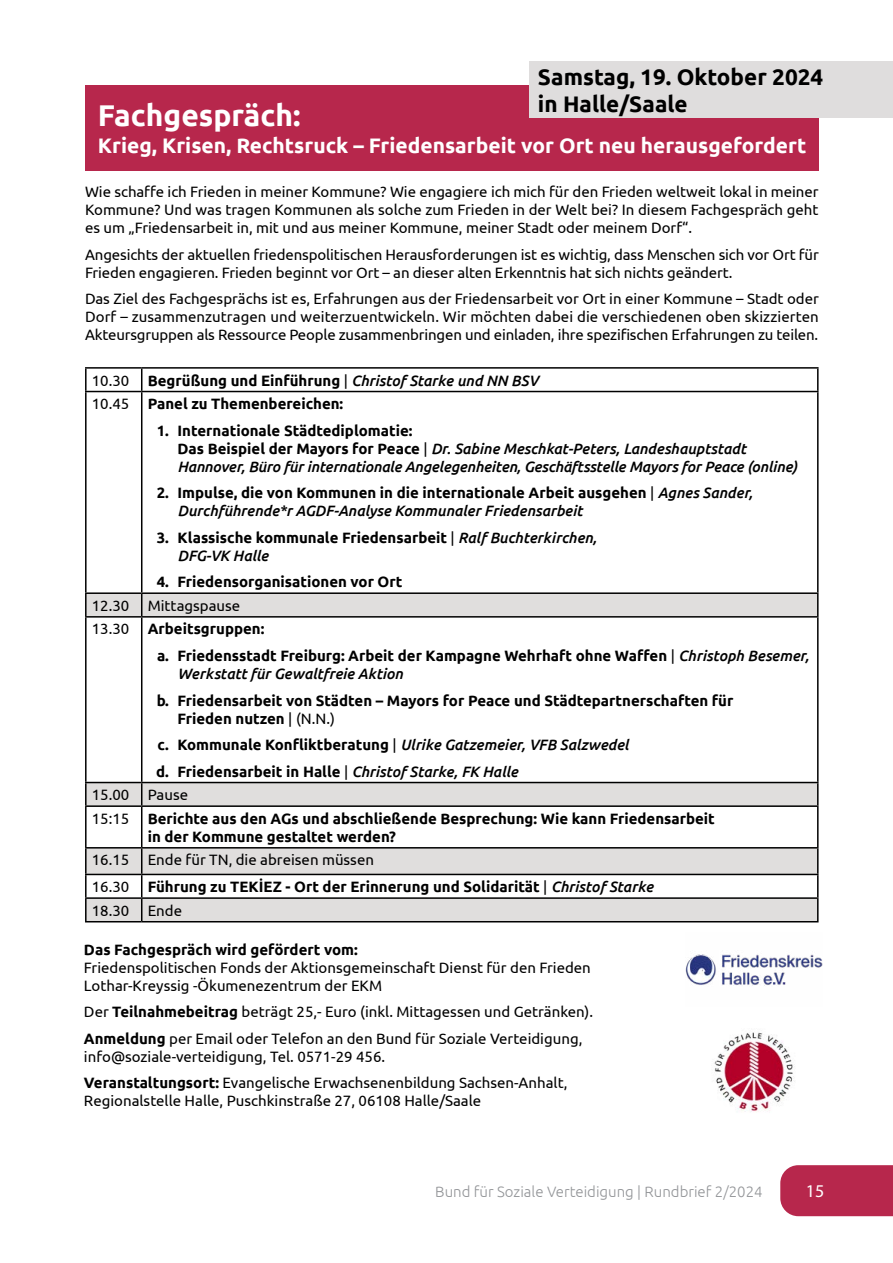
<style>
.page{position:relative;width:893px;height:1263px;background:#fff}
.page>*{position:absolute;margin:0;border:0;box-sizing:border-box;transform-origin:0 0}
.t1{font:700 30px "Ubuntu";color:#fff}
.t2{font:700 22.5px/27px "Ubuntu";color:#000}
.t3{font:700 21px "Ubuntu";color:#fff}
.t4{font:18px "Myriad Pro";color:#fff}
.t5{font:15px/18px "Ubuntu";color:#000}
.t6{font:700 15px/18px "Ubuntu";color:#000}
.t7{font:italic 500 15px/18px "Ubuntu";color:#000}
.t8{font:300 15px "Ubuntu";color:#939598}
.s1{font-weight:400}
.s2{font-weight:500;font-style:italic}
.s3{font-weight:700;font-style:normal}
.s4{font-weight:400;font-style:normal}
.s5{font-weight:700}
</style>
<div class="page">
<div style="left:780px;top:1165px;width:113px;height:51px;background:#b7274c"></div>
<div style="left:85px;top:85px;width:734px;height:85px;background:#b7274c"></div>
<div style="left:529px;top:61px;width:364px;height:57px;background:#dfdddd"></div>
<svg style="left:87px;top:594px;width:730px;height:327px"></svg>
<hr style="left:85px;top:367px;width:57px;height:2px;background:#000">
<hr style="left:85px;top:369px;width:2px;height:22px;background:#000">
<hr style="left:142px;top:367px;width:677px;height:2px;background:#000">
<svg style="left:141px;top:369px;width:1px;height:22px"></svg>
<hr style="left:817px;top:369px;width:2px;height:22px;background:#000">
<hr style="left:85px;top:391px;width:57px;height:1px;background:#000">
<hr style="left:85px;top:392px;width:2px;height:200px;background:#000">
<hr style="left:142px;top:391px;width:677px;height:1px;background:#000">
<hr style="left:141px;top:392px;width:1px;height:200px;background:#000">
<hr style="left:817px;top:392px;width:2px;height:200px;background:#000">
<hr style="left:85px;top:592px;width:57px;height:2px;background:#000">
<hr style="left:85px;top:594px;width:2px;height:22px;background:#000">
<hr style="left:142px;top:592px;width:677px;height:2px;background:#000">
<svg style="left:141px;top:594px;width:1px;height:22px"></svg>
<hr style="left:817px;top:594px;width:2px;height:22px;background:#000">
<hr style="left:85px;top:616px;width:57px;height:2px;background:#000">
<hr style="left:85px;top:618px;width:2px;height:164px;background:#000">
<hr style="left:142px;top:616px;width:677px;height:2px;background:#000">
<hr style="left:141px;top:618px;width:1px;height:164px;background:#000">
<hr style="left:817px;top:618px;width:2px;height:164px;background:#000">
<hr style="left:85px;top:782px;width:57px;height:1px;background:#000">
<hr style="left:85px;top:783px;width:2px;height:22px;background:#000">
<hr style="left:142px;top:782px;width:677px;height:1px;background:#000">
<svg style="left:141px;top:783px;width:1px;height:22px"></svg>
<hr style="left:817px;top:783px;width:2px;height:22px;background:#000">
<hr style="left:85px;top:805px;width:57px;height:2px;background:#000">
<hr style="left:85px;top:807px;width:2px;height:40px;background:#000">
<hr style="left:142px;top:805px;width:677px;height:2px;background:#000">
<hr style="left:141px;top:807px;width:1px;height:40px;background:#000">
<hr style="left:817px;top:807px;width:2px;height:40px;background:#000">
<hr style="left:85px;top:847px;width:57px;height:1px;background:#000">
<hr style="left:85px;top:848px;width:2px;height:26px;background:#000">
<hr style="left:142px;top:847px;width:677px;height:1px;background:#000">
<hr style="left:817px;top:848px;width:2px;height:26px;background:#000">
<hr style="left:85px;top:874px;width:57px;height:1px;background:#000">
<hr style="left:85px;top:875px;width:2px;height:22px;background:#000">
<hr style="left:142px;top:874px;width:677px;height:1px;background:#000">
<hr style="left:817px;top:875px;width:2px;height:22px;background:#000">
<hr style="left:85px;top:897px;width:57px;height:2px;background:#000">
<hr style="left:85px;top:899px;width:2px;height:22px;background:#000">
<hr style="left:142px;top:897px;width:677px;height:2px;background:#000">
<svg style="left:141px;top:848px;width:1px;height:73px"></svg>
<hr style="left:817px;top:899px;width:2px;height:22px;background:#000">
<hr style="left:85px;top:921px;width:57px;height:1px;background:#000">
<hr style="left:142px;top:921px;width:677px;height:1px;background:#000">
<img style="left:686px;top:954px;width:136px;height:32px">
<img style="left:714px;top:1032px;width:81px;height:80px">
<h2 class="t2" style="left:538px;top:63px;width:287px">Samstag, 19. Oktober 2024 in Halle/Saale</h2>
<h1 class="t1" style="left:98px;top:97px;width:204px">Fachgespräch:</h1>
<h3 class="t3" style="left:98px;top:132px;width:710px">Krieg, Krisen, Rechtsruck – Friedensarbeit vor Ort neu herausgefordert</h3>
<p class="t5" style="left:85px;top:183px;width:735px;text-align:justify">Wie schaffe ich Frieden in meiner Kommune? Wie engagiere ich mich für den Frieden weltweit lokal in meiner Kommune? Und was tragen Kommunen als solche zum Frieden in der Welt bei? In diesem Fachgespräch geht es um „Friedensarbeit in, mit und aus meiner Kommune, meiner Stadt oder meinem Dorf“.</p>
<p class="t5" style="left:85px;top:245px;width:735px">Angesichts der aktuellen friedenspolitischen Herausforderungen ist es wichtig, dass Menschen sich vor Ort für<br>Frieden engagieren. Frieden beginnt vor Ort – an dieser alten Erkenntnis hat sich nichts geändert.</p>
<p class="t5" style="left:85px;top:290px;width:735px;text-align:justify">Das Ziel des Fachgesprächs ist es, Erfahrungen aus der Friedensarbeit vor Ort in einer Kommune – Stadt oder Dorf – zusammenzutragen und weiterzuentwickeln. Wir möchten dabei die verschiedenen oben skizzierten Akteursgruppen als Ressource People zusammenbringen und einladen, ihre spezifischen Erfahrungen zu teilen.</p>
<p class="t6" style="left:92px;top:368px;width:448px;line-height:23.7px"><span class="s1">10.30</span> Begrüßung und Einführung <span class="s1">|</span> <span class="s2">Christof Starke und NN BSV<br></span><span class="s1">10.45</span> Panel zu Themenbereichen:</p>
<p class="t7" style="left:177px;top:421px;width:621px;text-indent:-21px"><span class="s3">1. Internationale Städtediplomatie:<br>Das Beispiel der Mayors for Peace</span> <span class="s4">|</span> Dr. Sabine Meschkat-Peters, Landeshauptstadt<br>Hannover, Büro für internationale Angelegenheiten, Geschäftsstelle Mayors for Peace (online)</p>
<p class="t7" style="left:177px;top:483px;width:577px;text-indent:-21px"><span class="s3">2. Impulse, die von Kommunen in die internationale Arbeit ausgehen</span> <span class="s4">|</span> Agnes Sander,<br>Durchführende*r AGDF-Analyse Kommunaler Friedensarbeit</p>
<p class="t6" style="left:177px;top:528px;width:421px;text-indent:-21px">3. Klassische kommunale Friedensarbeit <span class="s1">|</span> <span class="s2">Ralf Buchterkirchen,<br>DFG-VK Halle</span></p>
<p class="t6" style="left:157px;top:573px;width:247px">4. Friedensorganisationen vor Ort</p>
<p class="t5" style="left:92px;top:593px;width:174px;line-height:23.7px">12.30 Mittagspause<br>13.30 <span class="s5">Arbeitsgruppen:</span></p>
<p class="t6" style="left:177px;top:646px;width:633px;text-indent:-20px">a. Friedensstadt Freiburg: Arbeit der Kampagne Wehrhaft ohne Waffen <span class="s1">|</span> <span class="s2">Christoph Besemer,<br>Werkstatt für Gewaltfreie Aktion</span></p>
<p class="t6" style="left:177px;top:691px;width:557px;text-indent:-21px">b. Friedensarbeit von Städten – Mayors for Peace und Städtepartnerschaften für<br>Frieden nutzen <span class="s1">| (N.N.)</span></p>
<p class="t7" style="left:156px;top:731px;width:474px;line-height:26.5px"><span class="s3">c. Kommunale Konfliktberatung</span> <span class="s4">|</span> Ulrike Gatzemeier, VFB Salzwedel <span class="s3">d. Friedensarbeit in Halle</span> <span class="s4">|</span> Christof Starke, FK Halle</p>
<p class="t6" style="left:92px;top:783px;width:625px;line-height:23.7px"><span class="s1">15.00 Pause<br>15:15</span> Berichte aus den AGs und abschließende Besprechung: Wie kann Friedensarbeit</p>
<p class="t6" style="left:148px;top:827px;width:250px">in der Kommune gestaltet werden?</p>
<p class="t6" style="left:92px;top:846px;width:563px;line-height:26.7px"><span class="s1">16.15 Ende für TN, die abreisen müssen<br>16.30</span> Führung zu TEKİEZ - Ort der Erinnerung und Solidarität <span class="s1">|</span> <span class="s2">Christof Starke</span></p>
<p class="t5" style="left:92px;top:901px;width:92px">18.30 Ende</p>
<p class="t6" style="left:84px;top:940px;width:275px">Das Fachgespräch wird gefördert vom:</p>
<p class="t5" style="left:84px;top:958px;width:508px">Friedenspolitischen Fonds der Aktionsgemeinschaft Dienst für den Frieden<br>Lothar-Kreyssig -Ökumenezentrum der EKM</p>
<p class="t5" style="left:84px;top:998px;width:511px;line-height:26.5px">Der <span class="s5">Teilnahmebeitrag</span> beträgt 25,- Euro (inkl. Mittagessen und Getränken).<br><span class="s5">Anmeldung</span> per Email oder Telefon an den Bund für Soziale Verteidigung,</p>
<p class="t5" style="left:84px;top:1043px;width:485px;line-height:26.5px">info@soziale-verteidigung, Tel. 0571-29 456.<br><span class="s5">Veranstaltungsort:</span> Evangelische Erwachsenenbildung Sachsen-Anhalt,</p>
<p class="t5" style="left:84px;top:1092px;width:399px">Regionalstelle Halle, Puschkinstraße 27, 06108 Halle/Saale</p>
<p class="t8" style="left:435px;top:1182px;width:329px">Bund für Soziale Verteidigung | Rundbrief 2/2024</p>
<p class="t4" style="left:806px;top:1180px;width:20px">15</p>
</div>
